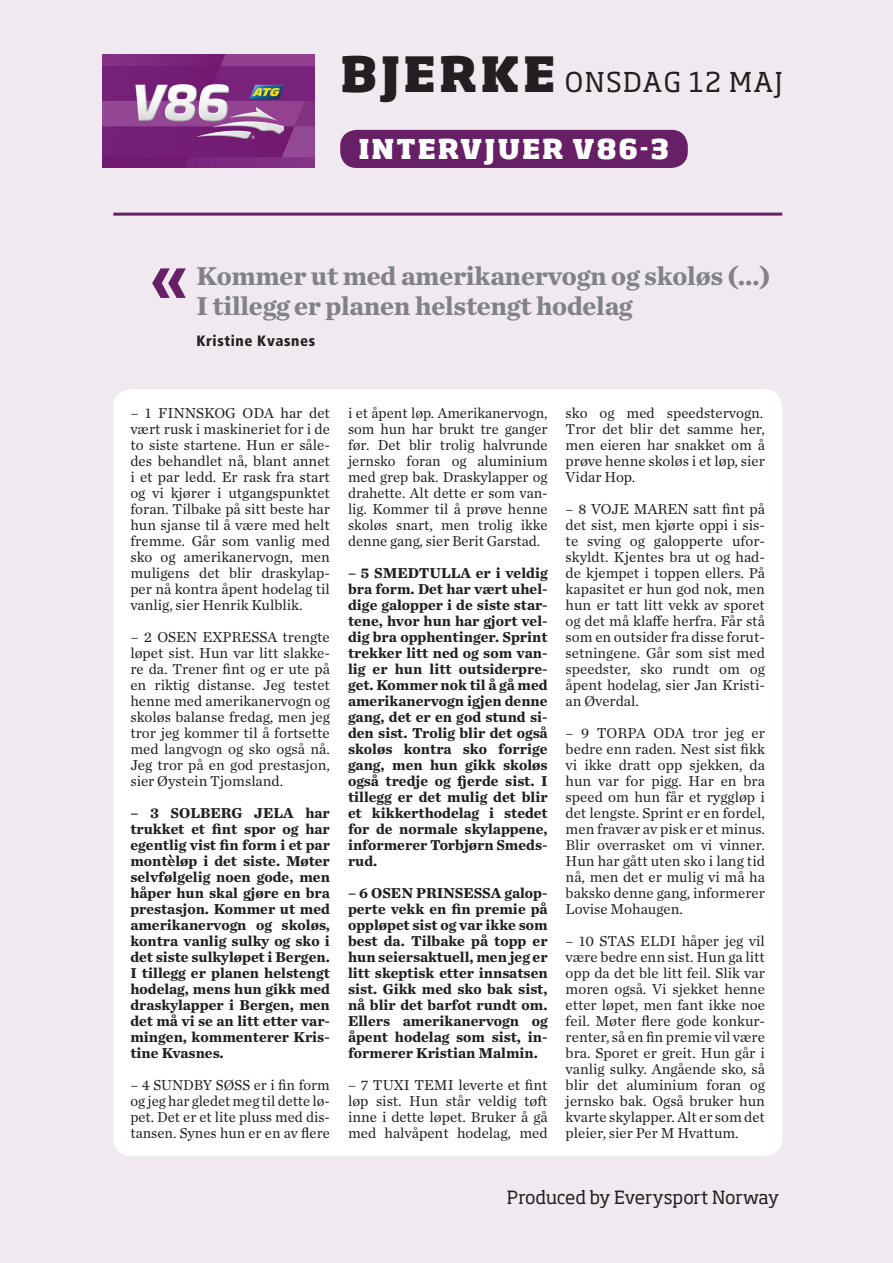
<style>
.page{position:relative;width:893px;height:1263px;background:#f0e9f0}
.page>*{position:absolute;margin:0;border:0;box-sizing:border-box;transform-origin:0 0}
.t1{font:700 72px "Frutiger LT Std";color:#671f66}
.Sitat_Hvem{font:700 27px/30px "Chronicle Text G1";letter-spacing:-.01em;color:#808285}
.t2{font:27px "Soho Std";letter-spacing:.05em;color:#231f20}
.t3{font:800 27px "Soho Std";letter-spacing:.065em;color:#fff}
.t4{font:18px "Soho Std";letter-spacing:-.01em;color:#231f20}
.Intervjuer{font:15px/16px "Chronicle Text G1";color:#231f20;text-align:justify}
.Intervjuer-2{font:700 15px/16px "Chronicle Text G1";color:#231f20;text-align:justify}
.Sitat_Hvem-2{font:900 condensed 15px "Frutiger LT Std";letter-spacing:.04em;color:#231f20}
.s1{font-weight:800;font-size:48px}
</style>
<div class="page">
<img style="left:102px;top:54px;width:213px;height:114px">
<div style="left:340px;top:130px;width:348px;height:38px;background:#671f66;border-radius:17px"></div>
<hr style="left:113px;top:213px;width:669px;height:3px;background:#671f66">
<div style="left:113px;top:389px;width:669px;height:767px;background:#fff;border-radius:18px"></div>
<p class="t2" style="left:340px;top:65px;width:444px"><span class="s1">BJERKE</span> ONSDAG 12 MAJ</p>
<p class="t3" style="left:358px;top:132px;width:312px">INTERVJUER V86-3</p>
<p class="t1" style="left:149px;top:235px;width:42px">«</p>
<p class="Sitat_Hvem" style="left:196px;top:260px;width:575px">Kommer ut med amerikanervogn og skoløs (…)<br>I tillegg er planen helstengt hodelag</p>
<p class="Sitat_Hvem-2" style="left:196px;top:332px;width:120px">Kristine Kvasnes</p>
<p class="Intervjuer" style="left:130px;top:404px;width:201px">– 1 FINNSKOG ODA har det vært rusk i maskineriet for i de to siste startene. Hun er såle&shy;des behandlet nå, blant annet i et par ledd. Er rask fra start og vi kjører i utgangspunktet foran. Tilbake på sitt beste har hun sjanse til å være med helt fremme. Går som vanlig med sko og amerikanervogn, men muligens det blir draskylap&shy;per nå kontra åpent hodelag til vanlig, sier Henrik Kulblik.</p>
<p class="Intervjuer" style="left:130px;top:628px;width:201px">– 2 OSEN EXPRESSA trengte løpet sist. Hun var litt slakke&shy;re da. Trener fint og er ute på en riktig distanse. Jeg testet henne med amerikanervogn og skoløs balanse fredag, men jeg tror jeg kommer til å fortsette med langvogn og sko også nå.<br>Jeg tror på en god prestasjon, sier Øystein Tjomsland.</p>
<p class="Intervjuer-2" style="left:130px;top:804px;width:201px">– 3 SOLBERG JELA har trukket et fint spor og har egentlig vist fin form i et par montèløp i det siste. Møter selvfølgelig noen gode, men håper hun skal gjøre en bra prestasjon. Kommer ut med amerikanervogn og skoløs, kontra vanlig sulky og sko i det siste sulkyløpet i Bergen.<br>I tillegg er planen helstengt hodelag, mens hun gikk med draskylapper i Bergen, men det må vi se an litt etter var&shy;mingen, kommenterer Kris&shy;tine Kvasnes.</p>
<p class="Intervjuer" style="left:130px;top:1076px;width:201px">– 4 SUNDBY SØSS er i fin form og jeg har gledet meg til dette lø&shy;pet. Det er et lite pluss med dis&shy;tansen. Synes hun er en av flere</p>
<p class="Intervjuer" style="left:348px;top:404px;width:201px">i et åpent løp. Amerikanervogn, som hun har brukt tre ganger før. Det blir trolig halvrunde jernsko foran og aluminium med grep bak. Draskylapper og drahette. Alt dette er som van&shy;lig. Kommer til å prøve henne skoløs snart, men trolig ikke denne gang, sier Berit Garstad.</p>
<p class="Intervjuer-2" style="left:348px;top:564px;width:201px">– 5 SMEDTULLA er i veldig bra form. Det har vært uhel&shy;dige galopper i de siste star&shy;tene, hvor hun har gjort vel&shy;dig bra opphentinger. Sprint trekker litt ned og som van&shy;lig er hun litt outsiderpre&shy;get. Kommer nok til å gå med amerikanervogn igjen denne gang, det er en god stund si&shy;den sist. Trolig blir det også skoløs kontra sko forrige gang, men hun gikk skoløs også tredje og fjerde sist. I tillegg er det mulig det blir et kikkerthodelag i stedet for de normale skylappene, informerer Torbjørn Smeds&shy;rud.</p>
<p class="Intervjuer-2" style="left:348px;top:884px;width:201px">– 6 OSEN PRINSESSA galop&shy;perte vekk en fin premie på oppløpet sist og var ikke som best da. Tilbake på topp er hun seiersaktuell, men jeg er litt skeptisk etter innsatsen sist. Gikk med sko bak sist, nå blir det barfot rundt om.<br>Ellers amerikanervogn og åpent hodelag som sist, in&shy;formerer Kristian Malmin.</p>
<p class="Intervjuer" style="left:348px;top:1076px;width:201px">– 7 TUXI TEMI leverte et fint løp sist. Hun står veldig tøft inne i dette løpet. Bruker å gå med halvåpent hodelag, med</p>
<p class="Intervjuer" style="left:566px;top:404px;width:201px">sko og med speedstervogn.<br>Tror det blir det samme her, men eieren har snakket om å prøve henne skoløs i et løp, sier Vidar Hop.</p>
<p class="Intervjuer" style="left:566px;top:500px;width:201px">– 8 VOJE MAREN satt fint på det sist, men kjørte oppi i sis&shy;te sving og galopperte ufor&shy;skyldt. Kjentes bra ut og had&shy;de kjempet i toppen ellers. På kapasitet er hun god nok, men hun er tatt litt vekk av sporet og det må klaffe herfra. Får stå som en outsider fra disse forut&shy;setningene. Går som sist med speedster, sko rundt om og åpent hodelag, sier Jan Kristi&shy;an Øverdal.</p>
<p class="Intervjuer" style="left:566px;top:724px;width:201px">– 9 TORPA ODA tror jeg er bedre enn raden. Nest sist fikk vi ikke dratt opp sjekken, da hun var for pigg. Har en bra speed om hun får et ryggløp i det lengste. Sprint er en fordel, men fravær av pisk er et minus.<br>Blir overrasket om vi vinner.<br>Hun har gått uten sko i lang tid nå, men det er mulig vi må ha baksko denne gang, informerer Lovise Mohaugen.</p>
<p class="Intervjuer" style="left:566px;top:932px;width:201px">– 10 STAS ELDI håper jeg vil være bedre enn sist. Hun ga litt opp da det ble litt feil. Slik var moren også. Vi sjekket henne etter løpet, men fant ikke noe feil. Møter flere gode konkur&shy;renter, så en fin premie vil være bra. Sporet er greit. Hun går i vanlig sulky. Angående sko, så blir det aluminium foran og jernsko bak. Også bruker hun kvarte skylapper. Alt er som det pleier, sier Per M Hvattum.</p>
<p class="t4" style="left:507px;top:1185px;width:274px">Produced by Everysport Norway</p>
</div>
